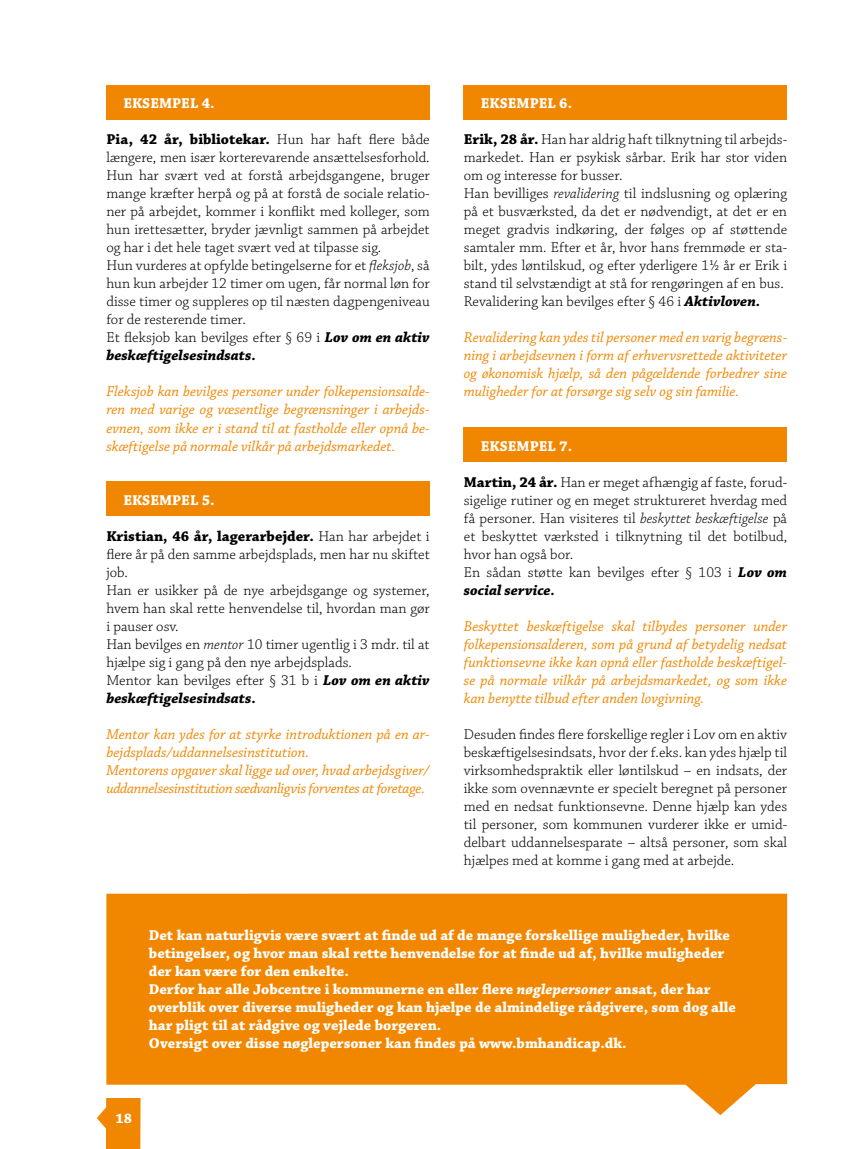
<style>
.page{position:relative;width:851px;height:1149px;background:#fff}
.page>*{position:absolute;margin:0;border:0;box-sizing:border-box;transform-origin:0 0}
.t1{font:300 15px/18px "Chaparral Pro";color:#000}
.t2{font:italic 15px/18px "Chaparral Pro";color:#f18700;text-align:justify}
.t3{font:700 15px/18px "Chaparral Pro";color:#fff}
.t4{font:700 14.55px "Chaparral Pro";color:#fff}
.s1{font-weight:700}
.s2{font-style:italic}
.s3{font-weight:700;font-style:italic}
</style>
<div class="page">
<svg style="left:97px;top:1107px;width:43px;height:41px"></svg>
<div style="left:106px;top:85px;width:323px;height:34px;background:#f18700"></div>
<div style="left:463px;top:427px;width:324px;height:34px;background:#f18700"></div>
<div style="left:106px;top:482px;width:323px;height:34px;background:#f18700"></div>
<div style="left:463px;top:85px;width:324px;height:34px;background:#f18700"></div>
<svg style="left:106px;top:893px;width:681px;height:221px;background:#f2961f"></svg>
<p class="t3" style="left:123px;top:95px;width:93px">EKSEMPEL 4.</p>
<p class="t1" style="left:106px;top:131px;width:325px"><span class="s1">Pia, 42 år, bibliotekar.</span> Hun har haft flere både længere, men især korterevarende ansættelsesforhold.<br>Hun har svært ved at forstå arbejdsgangene, bruger mange kræfter herpå og på at forstå de sociale relatio&shy;ner på arbejdet, kommer i konflikt med kolleger, som hun irettesætter, bryder jævnligt sammen på arbejdet og har i det hele taget svært ved at tilpasse sig.<br>Hun vurderes at opfylde betingelserne for et <span class="s2">fleksjob</span>, så hun kun arbejder 12 timer om ugen, får normal løn for disse timer og suppleres op til næsten dagpengeniveau for de resterende timer.<br>Et fleksjob kan bevilges efter § 69 i <span class="s3">Lov om en aktiv beskæftigelsesindsats.</span></p>
<p class="t2" style="left:106px;top:383px;width:325px">Fleksjob kan bevilges personer under folkepensionsalde&shy;ren med varige og væsentlige begrænsninger i arbejds&shy;evnen, som ikke er i stand til at fastholde eller opnå be&shy;skæftigelse på normale vilkår på arbejdsmarkedet.</p>
<p class="t3" style="left:123px;top:491px;width:93px">EKSEMPEL 5.</p>
<p class="t1" style="left:106px;top:527px;width:325px"><span class="s1">Kristian, 46 år, lagerarbejder.</span> Han har arbejdet i flere år på den samme arbejdsplads, men har nu skiftet job.<br>Han er usikker på de nye arbejdsgange og systemer, hvem han skal rette henvendelse til, hvordan man gør i pauser osv.<br>Han bevilges en <span class="s2">mentor</span> 10 timer ugentlig i 3 mdr. til at hjælpe sig i gang på den nye arbejdsplads.<br>Mentor kan bevilges efter § 31 b i <span class="s3">Lov om en aktiv beskæftigelsesindsats.</span></p>
<p class="t2" style="left:106px;top:725px;width:325px;text-align:left">Mentor kan ydes for at styrke introduktionen på en ar&shy;bejdsplads/uddannelsesinstitution.<br>Mentorens opgaver skal ligge ud over, hvad arbejdsgiver/ uddannelsesinstitution sædvanligvis forventes at foretage.</p>
<p class="t3" style="left:480px;top:95px;width:93px">EKSEMPEL 6.</p>
<p class="t1" style="left:463px;top:131px;width:325px"><span class="s1">Erik, 28 år.</span> Han har aldrig haft tilknytning til arbejds&shy;markedet. Han er psykisk sårbar. Erik har stor viden om og interesse for busser.<br>Han bevilliges <span class="s2">revalidering</span> til indslusning og oplæring på et busværksted, da det er nødvendigt, at det er en meget gradvis indkøring, der følges op af støttende samtaler mm. Efter et år, hvor hans fremmøde er sta&shy;bilt, ydes løntilskud, og efter yderligere 1½ år er Erik i stand til selvstændigt at stå for rengøringen af en bus.<br>Revalidering kan bevilges efter § 46 i <span class="s3">Aktivloven.</span></p>
<p class="t2" style="left:463px;top:329px;width:325px">Revalidering kan ydes til personer med en varig begræns&shy;ning i arbejdsevnen i form af erhvervsrettede aktiviteter og økonomisk hjælp, så den pågældende forbedrer sine muligheder for at forsørge sig selv og sin familie.</p>
<p class="t3" style="left:480px;top:437px;width:93px">EKSEMPEL 7.</p>
<p class="t1" style="left:463px;top:473px;width:325px"><span class="s1">Martin, 24 år.</span> Han er meget afhængig af faste, forud&shy;sigelige rutiner og en meget struktureret hverdag med få personer. Han visiteres til <span class="s2">beskyttet beskæftigelse</span> på et beskyttet værksted i tilknytning til det botilbud, hvor han også bor.<br>En sådan støtte kan bevilges efter § 103 i <span class="s3">Lov om social service.</span></p>
<p class="t2" style="left:463px;top:617px;width:325px">Beskyttet beskæftigelse skal tilbydes personer under folkepensionsalderen, som på grund af betydelig nedsat funktionsevne ikke kan opnå eller fastholde beskæftigel&shy;se på normale vilkår på arbejdsmarkedet, og som ikke kan benytte tilbud efter anden lovgivning.</p>
<p class="t1" style="left:463px;top:725px;width:325px;text-align:justify">Desuden findes flere forskellige regler i Lov om en aktiv beskæftigelsesindsats, hvor der f.eks. kan ydes hjælp til virksomhedspraktik eller løntilskud – en indsats, der ikke som ovennævnte er specielt beregnet på personer med en nedsat funktionsevne. Denne hjælp kan ydes til personer, som kommunen vurderer ikke er umid&shy;delbart uddannelsesparate – altså personer, som skal hjælpes med at komme i gang med at arbejde.</p>
<p class="t3" style="left:149px;top:926px;width:588px">Det kan naturligvis være svært at finde ud af de mange forskellige muligheder, hvilke betingelser, og hvor man skal rette henvendelse for at finde ud af, hvilke muligheder der kan være for den enkelte.<br>Derfor har alle Jobcentre i kommunerne en eller flere <span class="s2">nøglepersoner</span> ansat, der har overblik over diverse muligheder og kan hjælpe de almindelige rådgivere, som dog alle har pligt til at rådgive og vejlede borgeren.<br>Oversigt over disse nøglepersoner kan findes på www.bmhandicap.dk.</p>
<p class="t4" style="left:116px;top:1109px;width:18px">18</p>
</div>
